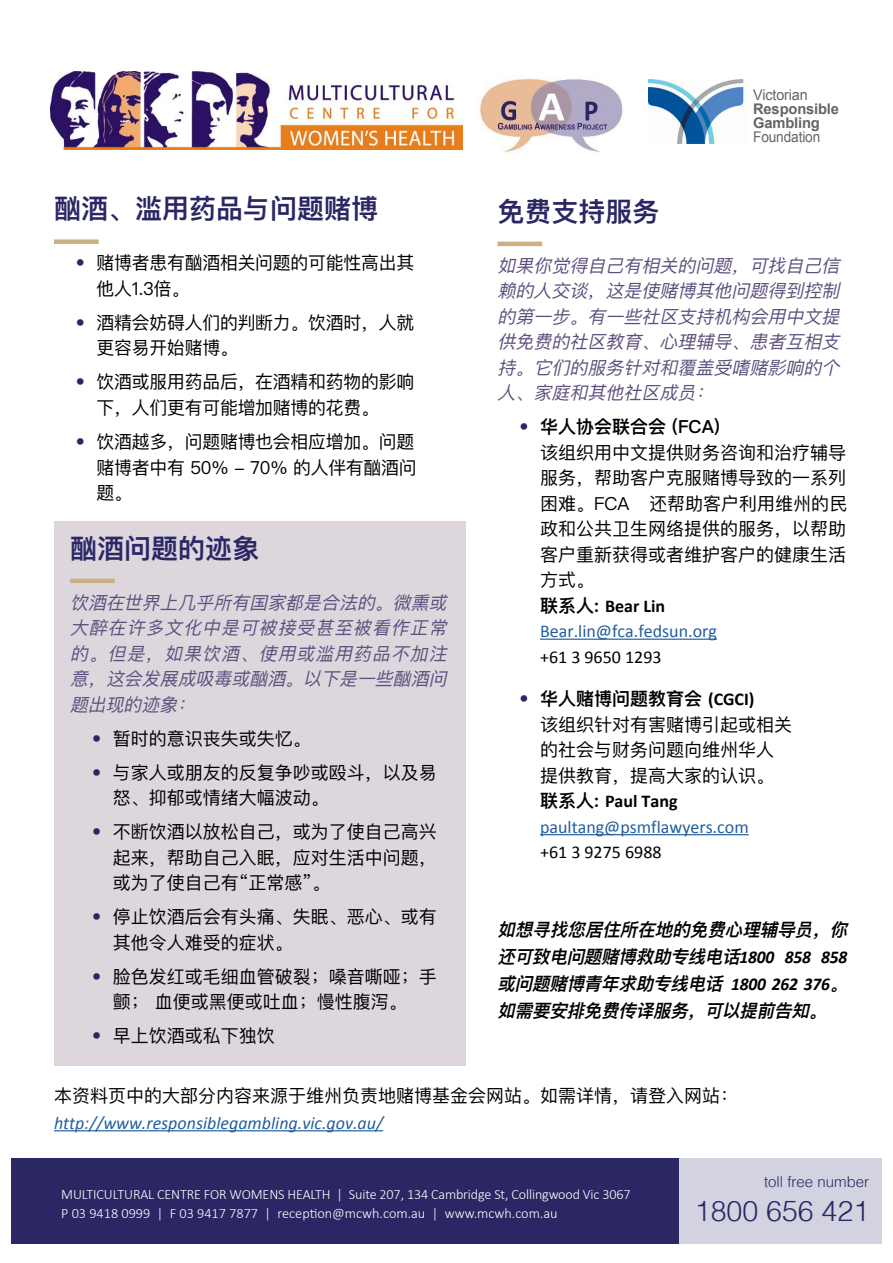
<style>
.page{position:relative;width:893px;height:1263px;background:#fff}
.page>*{position:absolute;margin:0;border:0;box-sizing:border-box;transform-origin:0 0}
.t1{font:300 28.5px "Helvetica";color:#2a2764}
.t2{font:600 27px "Ping Fang SC";color:#2a2764}
.t3{font:21px "Calibri";color:#2a2764}
.t4{font:18px/25.5px "Ping Fang SC";color:#000}
.t5{font:italic 18px/25.5px "Ping Fang SC";color:#5e4f7e}
.t6{font:italic 600 18px "Ping Fang SC";color:#000}
.t7{font:18px/25.5px "Calibri";color:#215e9e}
.t8{font:italic 18px "Calibri";color:#215e9e}
.t9{font:600 18px "Ping Fang SC";color:#000}
.t10{font:18px "Calibri";color:#000}
.t11{font:italic 700 18px "Calibri";letter-spacing:-.01em;color:#000}
.t12{font:300 15px "Helvetica";color:#2a2764}
.t13{font:700 14.7px/14.2px "Arial";letter-spacing:-.01em;color:#656466}
.t14{font:14.7px "Arial";letter-spacing:-.01em;color:#656466;scale:.93 1}
.t15{font:14.7px "Arial";letter-spacing:-.01em;color:#656466}
.t16{font:300 14.25px/19.2px "Calibri";letter-spacing:-.01em;color:#fff}
.s1{font-family:"Ping Fang SC";font-weight:600;color:#000}
.s2{font-weight:700;color:#000}
.s3{font-family:"Calibri";font-weight:700}
</style>
<div class="page">
<div style="left:54px;top:521px;width:412px;height:544px;background:#ddd6dd"></div>
<img style="left:477px;top:76px;width:146px;height:77px">
<img style="left:50px;top:72px;width:413px;height:78px">
<img style="left:648px;top:80px;width:99px;height:64px">
<div style="left:54px;top:239px;width:45px;height:5px;background:#cab183"></div>
<hr style="left:70px;top:579px;width:45px;height:4px;background:#cab183">
<div style="left:654px;top:1158px;width:228px;height:85px;background:#d2d2e1"></div>
<div style="left:11px;top:1158px;width:667px;height:85px;background:#2a2764"></div>
<hr style="left:54px;top:1130px;width:329px;height:1px;background:#215e9e">
<hr style="left:540px;top:639px;width:177px;height:1px;background:#215e9e">
<hr style="left:540px;top:834px;width:209px;height:1px;background:#215e9e">
<hr style="left:497px;top:242px;width:45px;height:4px;background:#cab183">
<h2 class="t2" style="left:54px;top:192px;width:325px">酗酒、滥用药品与问题赌博</h2>
<p class="t4" style="left:97px;top:250px;width:319px">赌博者患有酗酒相关问题的可能性高出其</p>
<p class="t3" style="left:75px;top:249px;width:12px">•</p>
<p class="t3" style="left:75px;top:309px;width:12px">•</p>
<p class="t3" style="left:75px;top:368px;width:12px">•</p>
<p class="t3" style="left:75px;top:428px;width:12px">•</p>
<p class="t4" style="left:97px;top:271px;width:319px;line-height:34px">他人1.3倍。<br>酒精会妨碍人们的判断力。饮酒时，人就</p>
<p class="t4" style="left:97px;top:331px;width:319px;line-height:34px">更容易开始赌博。<br>饮酒或服用药品后，在酒精和药物的影响</p>
<p class="t4" style="left:97px;top:390px;width:319px;line-height:34px">下，人们更有可能增加赌博的花费。<br>饮酒越多，问题赌博也会相应增加。问题</p>
<p class="t4" style="left:97px;top:454px;width:322px">赌博者中有 50% - 70% 的人伴有酗酒问题。</p>
<h2 class="t2" style="left:70px;top:531px;width:190px">酗酒问题的迹象</h2>
<p class="t5" style="left:393px;top:589px;width:60px">微熏或</p>
<p class="t5" style="left:70px;top:589px;width:311px">饮酒在世界上几乎所有国家都是合法的</p>
<p class="t5" style="left:70px;top:615px;width:382px">大醉在许多文化中是可被接受甚至被看作正常</p>
<p class="t5" style="left:259px;top:640px;width:194px">使用或滥用药品不加注</p>
<p class="t5" style="left:375px;top:589px;width:24px">。</p>
<p class="t5" style="left:108px;top:640px;width:43px">但是</p>
<p class="t5" style="left:165px;top:640px;width:81px">如果饮酒</p>
<p class="t5" style="left:70px;top:640px;width:24px">的</p>
<p class="t5" style="left:89px;top:640px;width:24px">。</p>
<p class="t5" style="left:240px;top:640px;width:24px">、</p>
<p class="t5" style="left:146px;top:640px;width:24px">，</p>
<p class="t5" style="left:70px;top:666px;width:24px">意</p>
<p class="t5" style="left:88px;top:666px;width:24px">，</p>
<p class="t5" style="left:106px;top:666px;width:185px">这会发展成吸毒或酗酒</p>
<p class="t5" style="left:285px;top:666px;width:24px">。</p>
<p class="t5" style="left:303px;top:666px;width:149px">以下是一些酗酒问</p>
<p class="t5" style="left:70px;top:691px;width:113px">题出现的迹象</p>
<p class="t4" style="left:113px;top:725px;width:199px">暂时的意识丧失或失忆。</p>
<p class="t5" style="left:177px;top:691px;width:24px">：</p>
<p class="t3" style="left:91px;top:724px;width:12px">•</p>
<p class="t3" style="left:91px;top:758px;width:12px">•</p>
<p class="t3" style="left:91px;top:818px;width:12px">•</p>
<p class="t3" style="left:91px;top:903px;width:12px">•</p>
<p class="t3" style="left:91px;top:962px;width:12px">•</p>
<p class="t3" style="left:91px;top:1022px;width:12px">•</p>
<p class="t4" style="left:113px;top:759px;width:325px">与家人或朋友的反复争吵或殴斗，以及易</p>
<p class="t4" style="left:113px;top:780px;width:325px;line-height:34px">怒、抑郁或情绪大幅波动。<br>不断饮酒以放松自己，或为了使自己高兴</p>
<p class="t4" style="left:113px;top:844px;width:325px">起来，帮助自己入眠，应对生活中问题，或为了使自己有“正常感。“</p>
<p class="t4" style="left:113px;top:904px;width:325px">停止饮酒后会有头痛、失眠、恶心、或有</p>
<p class="t4" style="left:113px;top:925px;width:325px;line-height:34px">其他令人难受的症状。<br>脸色发红或毛细血管破裂；嗓音嘶哑；手</p>
<p class="t4" style="left:113px;top:984px;width:295px;line-height:34px">颤；血便或黑便或吐血；慢性腹泻。早上饮酒或私下独饮</p>
<h2 class="t2" style="left:497px;top:194px;width:163px">免费支持服务</h2>
<p class="t15" style="left:753px;top:85px;width:56px">Victorian</p>
<p class="t13" style="left:753px;top:102px;width:87px">Responsible<br>Gambling</p>
<p class="t14" style="left:753px;top:128px;width:74px">Foundation</p>
<p class="t5" style="left:749px;top:252px;width:96px">可找自己信</p>
<p class="t5" style="left:605px;top:252px;width:240px;text-indent:-108px">如果你觉得自己有相关的问题<br>这是使赌博其他问题得到控制</p>
<p class="t5" style="left:731px;top:252px;width:24px">，</p>
<p class="t5" style="left:587px;top:278px;width:258px;text-indent:-90px">赖的人交谈<br>有一些社区支持机构会用中文提</p>
<p class="t5" style="left:587px;top:278px;width:24px">，</p>
<p class="t5" style="left:497px;top:303px;width:78px">的第一步</p>
<p class="t5" style="left:569px;top:303px;width:24px">。</p>
<p class="t5" style="left:533px;top:329px;width:312px;text-indent:-36px">供免费的社区教育<br>它们的服务针对和覆盖受嗜赌影响的个</p>
<p class="t5" style="left:749px;top:329px;width:96px">患者互相支</p>
<p class="t5" style="left:659px;top:329px;width:78px">心理辅导</p>
<p class="t5" style="left:641px;top:329px;width:24px">、</p>
<p class="t5" style="left:731px;top:329px;width:24px">、</p>
<p class="t5" style="left:497px;top:354px;width:24px">持</p>
<p class="t5" style="left:515px;top:354px;width:24px">。</p>
<p class="t5" style="left:497px;top:380px;width:24px">人</p>
<p class="t5" style="left:515px;top:380px;width:24px">、</p>
<p class="t5" style="left:533px;top:380px;width:168px">家庭和其他社区成员</p>
<p class="t5" style="left:695px;top:380px;width:24px">：</p>
<p class="t3" style="left:519px;top:413px;width:12px">•</p>
<p class="t3" style="left:519px;top:685px;width:12px">•</p>
<p class="t9" style="left:540px;top:416px;width:181px">华人协会联合会 (FCA(</p>
<p class="t4" style="left:540px;top:439px;width:309px;text-align:right">该组织用中文提供财务咨询和治疗辅导服务，帮助客户克服赌博导致的一系列还帮助客户利用维州的民</p>
<p class="t4" style="left:540px;top:490px;width:307px">困难。FCA<br>政和公共卫生网络提供的服务，以帮助客户重新获得或者维护客户的健康生活方式。</p>
<p class="t7" style="left:540px;top:593px;width:178px"><span class="s1">联系人:</span> <span class="s2">Bear Lin<br></span>Bear.lin@fca.fedsun.org</p>
<p class="t10" style="left:540px;top:645px;width:123px">+61 3 9650 1293</p>
<p class="t9" style="left:540px;top:688px;width:216px">华人赌博问题教育会 <span class="s3">(CGCI(</span></p>
<p class="t4" style="left:540px;top:711px;width:253px">该组织针对有害赌博引起或相关的社会与财务问题向维州华人提供教育，提高大家的认识。</p>
<p class="t7" style="left:540px;top:788px;width:210px"><span class="s1">联系人:</span> <span class="s2">Paul Tang </span>paultang@psmflawyers.com</p>
<p class="t10" style="left:540px;top:841px;width:123px">+61 3 9275 6988</p>
<p class="t6" style="left:497px;top:919px;width:321px">如想寻找您居住所在地的免费心理辅导员</p>
<p class="t6" style="left:812px;top:919px;width:24px">，</p>
<p class="t6" style="left:830px;top:919px;width:24px">你</p>
<p class="t6" style="left:497px;top:946px;width:248px">还可致电问题赌博救助专线电话</p>
<p class="t6" style="left:497px;top:973px;width:356px">或问题赌博青年求助专线电话 <span class="s3">1 8 0 0 2 6 2 3 7 6</span> 。</p>
<p class="t6" style="left:809px;top:1000px;width:24px">。</p>
<p class="t11" style="left:739px;top:946px;width:36px">1800</p>
<p class="t11" style="left:785px;top:946px;width:28px">858</p>
<p class="t11" style="left:821px;top:946px;width:28px">858</p>
<p class="t6" style="left:497px;top:1000px;width:196px">如需要安排免费传译服务</p>
<p class="t6" style="left:705px;top:1000px;width:110px">可以提前告知</p>
<p class="t6" style="left:688px;top:1000px;width:24px">，</p>
<p class="t4" style="left:54px;top:1082px;width:685px">本资料页中的大部分内容来源于维州负责地赌博基金会网站。如需详情，请登入网站：</p>
<p class="t8" style="left:54px;top:1110px;width:331px">http://www.responsiblegambling.vic.gov.au/</p>
<p class="t16" style="left:445px;top:1184px;width:187px;text-indent:-383px">MULTICULTURAL CENTRE FOR WOMENS HEALTH | Suite 207, 134 Cambridge St, Collingwood Vic 3067 www.mcwh.com.au</p>
<p class="t16" style="left:157px;top:1203px;width:8px">|</p>
<p class="t16" style="left:265px;top:1203px;width:8px">|</p>
<p class="t16" style="left:432px;top:1203px;width:8px">|</p>
<p class="t16" style="left:278px;top:1203px;width:149px">reception@mcwh.com.au</p>
<p class="t16" style="left:61px;top:1203px;width:91px">P 03 9418 0999</p>
<p class="t16" style="left:170px;top:1203px;width:90px">F 03 9417 7877</p>
<p class="t12" style="left:764px;top:1168px;width:107px">toll free number</p>
<h1 class="t1" style="left:695px;top:1186px;width:176px">1800 656 421</h1>
</div>
